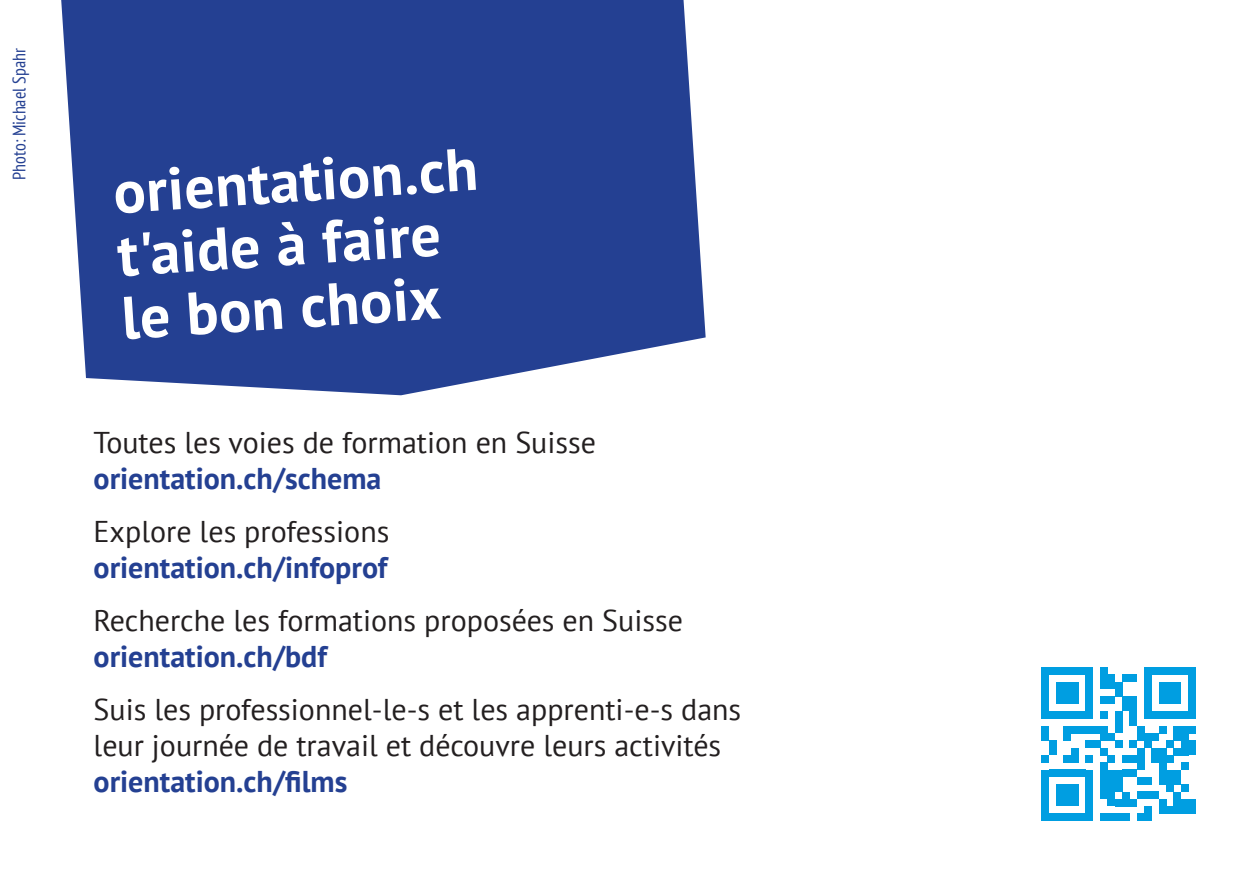
<style>
.page{position:relative;width:1259px;height:893px;background:#fff}
.page>*{position:absolute;margin:0;border:0;box-sizing:border-box;transform-origin:0 0}
.t1{font:700 60px/63px "PT Sans";color:#fff}
.t2{font:30px/36px "PT Sans";color:#231f20}
.t3{font:700 30px "PT Sans";color:#244092}
.t4{font:condensed 18px "PT Sans";color:#244092}
</style>
<div class="page">
<svg style="left:61px;top:0;width:644px;height:395px;background:#354f9a"></svg>
<div style="left:1041px;top:667px;width:8px;height:51px;background:#009ee1"></div>
<div style="left:1041px;top:726px;width:8px;height:14px;background:#009ee1"></div>
<div style="left:1041px;top:755px;width:8px;height:7px;background:#009ee1"></div>
<div style="left:1041px;top:770px;width:8px;height:14px;background:#009ee1"></div>
<div style="left:1041px;top:784px;width:8px;height:30px;background:#009ee1"></div>
<div style="left:1041px;top:814px;width:8px;height:7px;background:#009ee1"></div>
<div style="left:1049px;top:667px;width:7px;height:7px;background:#009ee1"></div>
<div style="left:1049px;top:711px;width:7px;height:7px;background:#009ee1"></div>
<div style="left:1049px;top:740px;width:7px;height:15px;background:#009ee1"></div>
<div style="left:1049px;top:770px;width:7px;height:7px;background:#009ee1"></div>
<div style="left:1049px;top:814px;width:7px;height:7px;background:#009ee1"></div>
<div style="left:1056px;top:667px;width:7px;height:7px;background:#009ee1"></div>
<div style="left:1056px;top:682px;width:7px;height:22px;background:#009ee1"></div>
<div style="left:1056px;top:711px;width:7px;height:7px;background:#009ee1"></div>
<div style="left:1056px;top:770px;width:7px;height:7px;background:#009ee1"></div>
<div style="left:1056px;top:784px;width:7px;height:22px;background:#009ee1"></div>
<div style="left:1056px;top:814px;width:7px;height:7px;background:#009ee1"></div>
<div style="left:1063px;top:667px;width:8px;height:7px;background:#009ee1"></div>
<div style="left:1063px;top:682px;width:8px;height:22px;background:#009ee1"></div>
<div style="left:1063px;top:711px;width:8px;height:7px;background:#009ee1"></div>
<div style="left:1063px;top:726px;width:8px;height:14px;background:#009ee1"></div>
<div style="left:1063px;top:755px;width:8px;height:7px;background:#009ee1"></div>
<div style="left:1063px;top:770px;width:8px;height:7px;background:#009ee1"></div>
<div style="left:1063px;top:784px;width:8px;height:22px;background:#009ee1"></div>
<div style="left:1063px;top:814px;width:8px;height:7px;background:#009ee1"></div>
<div style="left:1071px;top:667px;width:7px;height:7px;background:#009ee1"></div>
<div style="left:1071px;top:682px;width:7px;height:22px;background:#009ee1"></div>
<div style="left:1071px;top:711px;width:7px;height:7px;background:#009ee1"></div>
<div style="left:1071px;top:726px;width:7px;height:7px;background:#009ee1"></div>
<div style="left:1071px;top:748px;width:7px;height:14px;background:#009ee1"></div>
<div style="left:1071px;top:770px;width:7px;height:7px;background:#009ee1"></div>
<div style="left:1071px;top:784px;width:7px;height:22px;background:#009ee1"></div>
<div style="left:1071px;top:814px;width:7px;height:7px;background:#009ee1"></div>
<div style="left:1078px;top:667px;width:7px;height:7px;background:#009ee1"></div>
<div style="left:1078px;top:711px;width:7px;height:7px;background:#009ee1"></div>
<div style="left:1078px;top:726px;width:7px;height:7px;background:#009ee1"></div>
<div style="left:1078px;top:770px;width:7px;height:7px;background:#009ee1"></div>
<div style="left:1078px;top:814px;width:7px;height:7px;background:#009ee1"></div>
<div style="left:1085px;top:667px;width:8px;height:51px;background:#009ee1"></div>
<div style="left:1085px;top:726px;width:8px;height:7px;background:#009ee1"></div>
<div style="left:1085px;top:740px;width:8px;height:8px;background:#009ee1"></div>
<div style="left:1085px;top:755px;width:8px;height:7px;background:#009ee1"></div>
<div style="left:1085px;top:770px;width:8px;height:14px;background:#009ee1"></div>
<div style="left:1085px;top:784px;width:8px;height:30px;background:#009ee1"></div>
<div style="left:1085px;top:814px;width:8px;height:7px;background:#009ee1"></div>
<div style="left:1093px;top:726px;width:7px;height:7px;background:#009ee1"></div>
<div style="left:1093px;top:740px;width:7px;height:8px;background:#009ee1"></div>
<div style="left:1100px;top:667px;width:7px;height:22px;background:#009ee1"></div>
<div style="left:1100px;top:696px;width:7px;height:8px;background:#009ee1"></div>
<div style="left:1100px;top:711px;width:7px;height:7px;background:#009ee1"></div>
<div style="left:1100px;top:726px;width:7px;height:14px;background:#009ee1"></div>
<div style="left:1100px;top:748px;width:7px;height:7px;background:#009ee1"></div>
<div style="left:1100px;top:762px;width:7px;height:22px;background:#009ee1"></div>
<div style="left:1100px;top:784px;width:7px;height:15px;background:#009ee1"></div>
<div style="left:1100px;top:814px;width:7px;height:7px;background:#009ee1"></div>
<div style="left:1107px;top:674px;width:8px;height:15px;background:#009ee1"></div>
<div style="left:1107px;top:696px;width:8px;height:8px;background:#009ee1"></div>
<div style="left:1107px;top:733px;width:8px;height:7px;background:#009ee1"></div>
<div style="left:1107px;top:755px;width:8px;height:7px;background:#009ee1"></div>
<div style="left:1107px;top:770px;width:8px;height:14px;background:#009ee1"></div>
<div style="left:1107px;top:784px;width:8px;height:22px;background:#009ee1"></div>
<div style="left:1107px;top:814px;width:8px;height:7px;background:#009ee1"></div>
<div style="left:1115px;top:682px;width:7px;height:14px;background:#009ee1"></div>
<div style="left:1115px;top:711px;width:7px;height:22px;background:#009ee1"></div>
<div style="left:1115px;top:740px;width:7px;height:8px;background:#009ee1"></div>
<div style="left:1115px;top:770px;width:7px;height:14px;background:#009ee1"></div>
<div style="left:1115px;top:784px;width:7px;height:8px;background:#009ee1"></div>
<div style="left:1115px;top:799px;width:7px;height:7px;background:#009ee1"></div>
<div style="left:1115px;top:814px;width:7px;height:7px;background:#009ee1"></div>
<div style="left:1122px;top:674px;width:7px;height:8px;background:#009ee1"></div>
<div style="left:1122px;top:696px;width:7px;height:15px;background:#009ee1"></div>
<div style="left:1122px;top:755px;width:7px;height:7px;background:#009ee1"></div>
<div style="left:1122px;top:770px;width:7px;height:7px;background:#009ee1"></div>
<div style="left:1122px;top:792px;width:7px;height:14px;background:#009ee1"></div>
<div style="left:1122px;top:814px;width:7px;height:7px;background:#009ee1"></div>
<div style="left:1129px;top:674px;width:8px;height:8px;background:#009ee1"></div>
<div style="left:1129px;top:696px;width:8px;height:30px;background:#009ee1"></div>
<div style="left:1129px;top:740px;width:8px;height:8px;background:#009ee1"></div>
<div style="left:1129px;top:755px;width:8px;height:7px;background:#009ee1"></div>
<div style="left:1129px;top:770px;width:8px;height:7px;background:#009ee1"></div>
<div style="left:1129px;top:799px;width:8px;height:7px;background:#009ee1"></div>
<div style="left:1137px;top:726px;width:7px;height:14px;background:#009ee1"></div>
<div style="left:1137px;top:748px;width:7px;height:22px;background:#009ee1"></div>
<div style="left:1137px;top:777px;width:7px;height:7px;background:#009ee1"></div>
<div style="left:1137px;top:792px;width:7px;height:7px;background:#009ee1"></div>
<div style="left:1137px;top:814px;width:7px;height:7px;background:#009ee1"></div>
<div style="left:1144px;top:667px;width:7px;height:51px;background:#009ee1"></div>
<div style="left:1144px;top:733px;width:7px;height:15px;background:#009ee1"></div>
<div style="left:1144px;top:777px;width:7px;height:7px;background:#009ee1"></div>
<div style="left:1144px;top:792px;width:7px;height:7px;background:#009ee1"></div>
<div style="left:1144px;top:806px;width:7px;height:8px;background:#009ee1"></div>
<div style="left:1144px;top:814px;width:7px;height:7px;background:#009ee1"></div>
<div style="left:1151px;top:667px;width:8px;height:7px;background:#009ee1"></div>
<div style="left:1151px;top:711px;width:8px;height:7px;background:#009ee1"></div>
<div style="left:1151px;top:733px;width:8px;height:7px;background:#009ee1"></div>
<div style="left:1151px;top:748px;width:8px;height:14px;background:#009ee1"></div>
<div style="left:1151px;top:792px;width:8px;height:7px;background:#009ee1"></div>
<div style="left:1159px;top:667px;width:7px;height:7px;background:#009ee1"></div>
<div style="left:1159px;top:682px;width:7px;height:22px;background:#009ee1"></div>
<div style="left:1159px;top:711px;width:7px;height:7px;background:#009ee1"></div>
<div style="left:1159px;top:726px;width:7px;height:7px;background:#009ee1"></div>
<div style="left:1159px;top:748px;width:7px;height:36px;background:#009ee1"></div>
<div style="left:1159px;top:799px;width:7px;height:15px;background:#009ee1"></div>
<div style="left:1166px;top:667px;width:7px;height:7px;background:#009ee1"></div>
<div style="left:1166px;top:682px;width:7px;height:22px;background:#009ee1"></div>
<div style="left:1166px;top:711px;width:7px;height:7px;background:#009ee1"></div>
<div style="left:1166px;top:740px;width:7px;height:8px;background:#009ee1"></div>
<div style="left:1166px;top:755px;width:7px;height:7px;background:#009ee1"></div>
<div style="left:1166px;top:770px;width:7px;height:14px;background:#009ee1"></div>
<div style="left:1166px;top:784px;width:7px;height:8px;background:#009ee1"></div>
<div style="left:1166px;top:806px;width:7px;height:8px;background:#009ee1"></div>
<div style="left:1173px;top:667px;width:8px;height:7px;background:#009ee1"></div>
<div style="left:1173px;top:682px;width:8px;height:22px;background:#009ee1"></div>
<div style="left:1173px;top:711px;width:8px;height:7px;background:#009ee1"></div>
<div style="left:1173px;top:726px;width:8px;height:14px;background:#009ee1"></div>
<div style="left:1173px;top:748px;width:8px;height:7px;background:#009ee1"></div>
<div style="left:1173px;top:770px;width:8px;height:14px;background:#009ee1"></div>
<div style="left:1173px;top:792px;width:8px;height:22px;background:#009ee1"></div>
<div style="left:1181px;top:667px;width:7px;height:7px;background:#009ee1"></div>
<div style="left:1181px;top:711px;width:7px;height:7px;background:#009ee1"></div>
<div style="left:1181px;top:726px;width:7px;height:29px;background:#009ee1"></div>
<div style="left:1181px;top:762px;width:7px;height:8px;background:#009ee1"></div>
<div style="left:1181px;top:784px;width:7px;height:8px;background:#009ee1"></div>
<div style="left:1181px;top:799px;width:7px;height:15px;background:#009ee1"></div>
<div style="left:1188px;top:667px;width:7px;height:51px;background:#009ee1"></div>
<div style="left:1188px;top:726px;width:7px;height:7px;background:#009ee1"></div>
<div style="left:1188px;top:740px;width:7px;height:15px;background:#009ee1"></div>
<div style="left:1188px;top:799px;width:7px;height:15px;background:#009ee1"></div>
<p class="t4" style="left:7px;top:180px;width:133px;rotate:-90deg">Photo: Michael Spahr</p>
<h1 class="t1" style="left:110px;top:161px;width:367px;rotate:-4deg">orientation.ch t'aide à faire le bon choix</h1>
<p class="t2" style="left:94px;top:423px;width:504px">Toutes les voies de formation en Suisse</p>
<p class="t3" style="left:94px;top:458px;width:289px">orientation.ch/schema</p>
<p class="t2" style="left:94px;top:512px;width:297px">Explore les professions</p>
<p class="t3" style="left:94px;top:547px;width:295px">orientation.ch/infoprof</p>
<p class="t2" style="left:94px;top:601px;width:591px">Recherche les formations proposées en Suisse</p>
<p class="t3" style="left:94px;top:636px;width:235px">orientation.ch/bdf</p>
<p class="t2" style="left:94px;top:690px;width:649px">Suis les professionnel-le-s et les apprenti-e-s dans leur journée de travail et découvre leurs activités</p>
<p class="t3" style="left:94px;top:761px;width:255px">orientation.ch/films</p>
</div>
